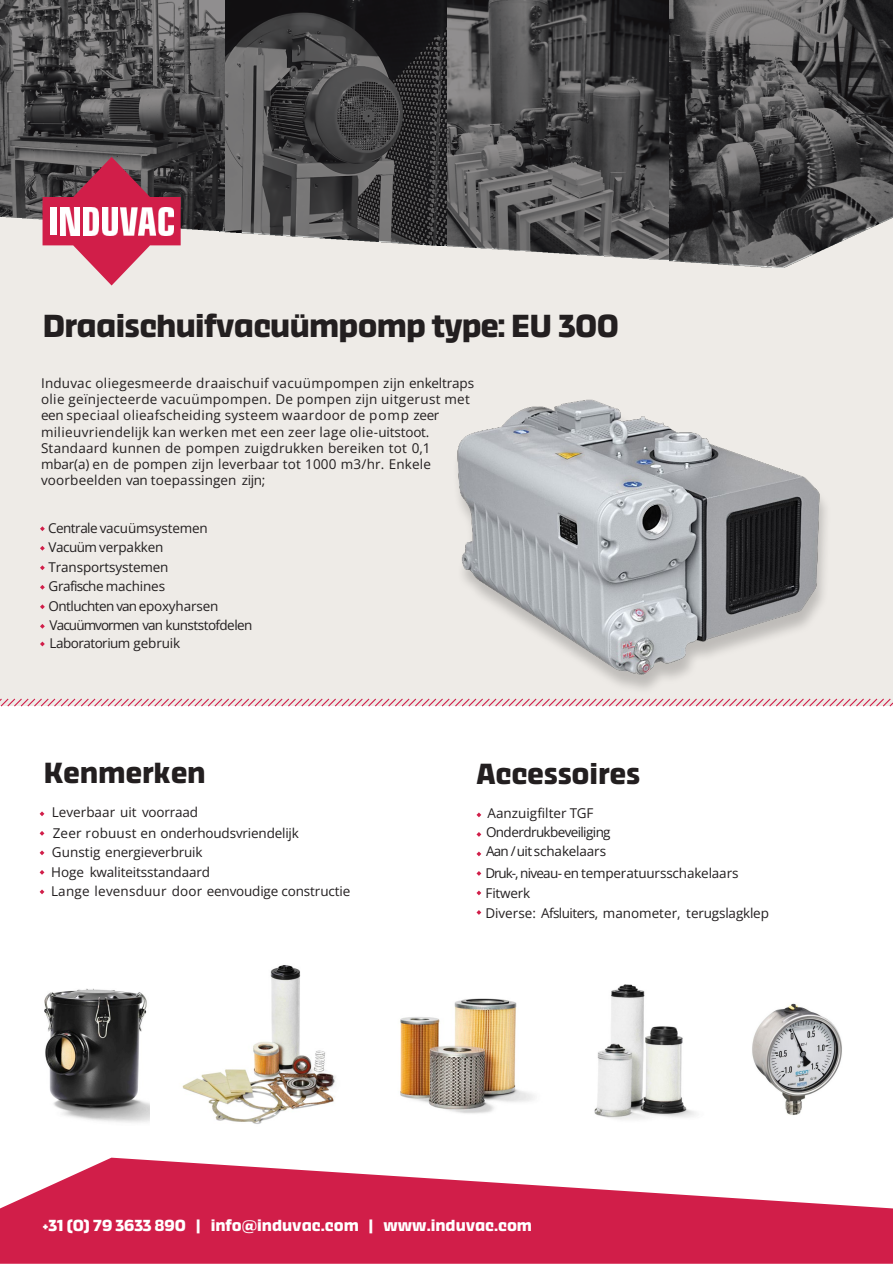
<style>
.page{position:relative;width:893px;height:1264px;background:#fff}
.page>*{position:absolute;margin:0;border:0;box-sizing:border-box;transform-origin:0 0}
.t1{font:700 33px "Thicker";letter-spacing:-.02em;color:#231f20}
.t2{font:700 30px "Thicker";letter-spacing:-.005em;color:#231f20}
.t3{font:700 16.5px "Thicker";color:#fff}
.t4{font:13.5px/19.5px "Open Sans";letter-spacing:-.01em;color:#231f20;text-align:justify}
.t5{font:13.5px/16.2px "Open Sans";letter-spacing:.025em;color:#231f20}
.t6{font:13.5px/18.9px "Open Sans";letter-spacing:-.03em;color:#211e1f}
.t7{font:13.5px/17.7px "Open Sans";letter-spacing:-.04em;color:#231f20}
.t8{font:13.5px "Open Sans";letter-spacing:-.01em;color:#211e1f}
.s1{color:#211e1f}
.s2{color:#231f20}
</style>
<div class="page">
<div style="left:0;top:121px;width:892px;height:585px;background:#eeebe7"></div>
<svg style="left:40px;top:811px;width:4px;height:5px"></svg>
<svg style="left:40px;top:831px;width:4px;height:4px"></svg>
<svg style="left:40px;top:850px;width:4px;height:5px"></svg>
<svg style="left:40px;top:870px;width:4px;height:4px"></svg>
<svg style="left:40px;top:889px;width:4px;height:5px"></svg>
<svg style="left:476px;top:812px;width:5px;height:5px"></svg>
<svg style="left:476px;top:832px;width:5px;height:4px"></svg>
<svg style="left:476px;top:851px;width:5px;height:5px"></svg>
<svg style="left:476px;top:871px;width:5px;height:4px"></svg>
<svg style="left:476px;top:890px;width:5px;height:5px"></svg>
<svg style="left:476px;top:910px;width:5px;height:4px"></svg>
<svg style="left:0;top:1157px;width:892px;height:106px;fill:#d11e49"></svg>
<img style="left:752px;top:1003px;width:90px;height:112px">
<img style="left:45px;top:988px;width:105px;height:135px">
<img style="left:182px;top:965px;width:154px;height:159px">
<img style="left:400px;top:998px;width:135px;height:116px">
<img style="left:594px;top:984px;width:102px;height:136px">
<svg style="left:40px;top:641px;width:5px;height:5px"></svg>
<svg style="left:40px;top:624px;width:5px;height:4px"></svg>
<svg style="left:40px;top:604px;width:5px;height:5px"></svg>
<svg style="left:40px;top:585px;width:5px;height:4px"></svg>
<svg style="left:40px;top:565px;width:5px;height:5px"></svg>
<svg style="left:40px;top:546px;width:5px;height:4px"></svg>
<svg style="left:40px;top:526px;width:5px;height:5px"></svg>
<svg style="left:0;top:698px;width:892px;height:9px"></svg>
<svg style="left:0;top:0;width:892px;height:267px;background:#555455"></svg>
<svg style="left:43px;top:157px;width:138px;height:128px"></svg>
<div style="left:51px;top:207px;width:6px;height:28px;background:#fff"></div>
<img style="left:61px;top:207px;width:18px;height:28px">
<img style="left:83px;top:207px;width:16px;height:28px">
<img style="left:102px;top:207px;width:16px;height:28px">
<img style="left:120px;top:207px;width:53px;height:28px">
<img style="left:457px;top:399px;width:369px;height:291px">
<p class="t1" style="left:42px;top:304px;width:578px">Draaischuifvacuümpomp type: EU 300</p>
<p class="t5" style="left:41px;top:374px;width:434px">Induvac oliegesmeerde draaischuif vacuümpompen zijn enkeltraps olie geïnjecteerde vacuümpompen. De pompen zijn uitgerust met een speciaal olieafscheiding systeem waardoor de pomp zeer milieuvriendelijk kan werken met een zeer lage olie-uitstoot.</p>
<p class="t4" style="left:41px;top:439px;width:391px;line-height:16.2px">Standaard kunnen de pompen zuigdrukken bereiken tot 0,1 mbar(a) en de pompen zijn leverbaar tot 1000 m3/hr. Enkele voorbeelden van toepassingen zijn;</p>
<p class="t4" style="left:48px;top:518px;width:172px;text-align:left">Centrale vacuümsystemen<br><span class="s1">Vacuüm verpakken<br>Transportsystemen<br></span>Grafische machines<br>Ontluchten vanepoxyharsen</p>
<p class="t7" style="left:50px;top:616px;width:204px">Vacuümvormen van kunststofdelen<br>Laboratorium gebruik</p>
<p class="t2" style="left:43px;top:753px;width:164px">Kenmerken</p>
<p class="t4" style="left:52px;top:802px;width:148px">Leverbaar uit voorraad</p>
<p class="t8" style="left:53px;top:823px;width:248px">Zeer robuust en onderhoudsvriendelijk</p>
<p class="t4" style="left:52px;top:842px;width:152px">Gunstig energieverbruik</p>
<p class="t4" style="left:51px;top:861px;width:160px">Hoge kwaliteitsstandaard</p>
<p class="t4" style="left:51px;top:880px;width:301px">Lange levensduur door eenvoudige constructie</p>
<p class="t2" style="left:476px;top:754px;width:165px">Accessoires</p>
<p class="t6" style="left:486px;top:803px;width:126px"><span class="s2">Aanzuigfilter TGF<br></span>Onderdrukbeveiliging<br>Aan/uit schakelaars</p>
<p class="t4" style="left:485px;top:863px;width:254px">Druk-,niveau-en temperatuursschakelaars</p>
<p class="t4" style="left:485px;top:882px;width:46px">Fitwerk</p>
<p class="t4" style="left:485px;top:903px;width:285px">Diverse: Afsluiters, manometer, terugslagklep</p>
<p class="t3" style="left:42px;top:1214px;width:491px">+31 (0) 79 3633 890 | info@induvac.com | www.induvac.com</p>
</div>
